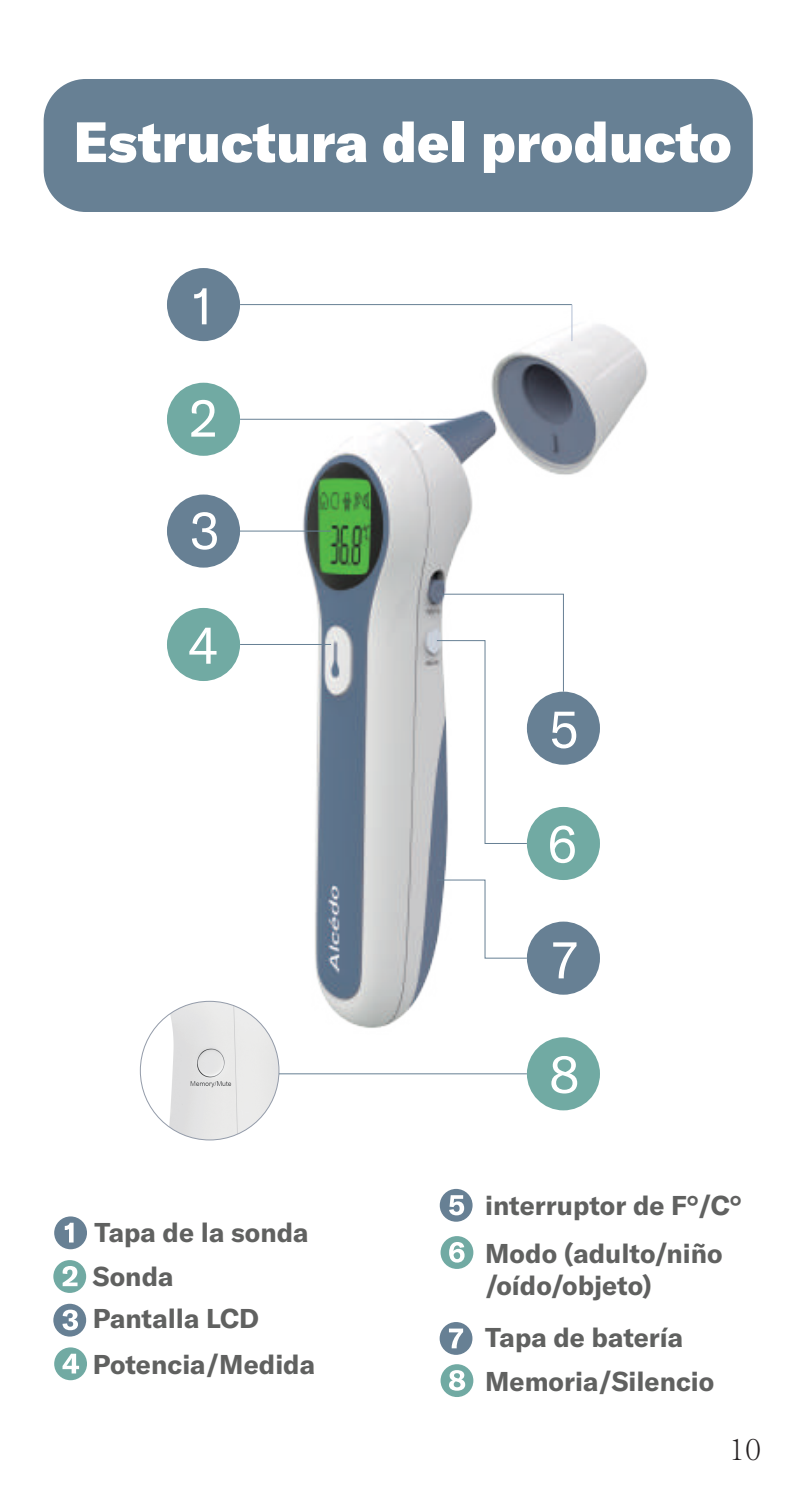
<style>
.page{position:relative;width:794px;height:1489px;background:#fff}
.page>*{position:absolute;margin:0;border:0;box-sizing:border-box;transform-origin:0 0}
.t1{font:900 56px "GT America";color:#fff}
.t2{font:300 35px "Adobe Song Std";color:#231f20}
.t3{font:700 26.95px/43.4px "GT America";color:#606160}
</style>
<div class="page">
<div style="left:527px;top:1037px;width:73px;height:73px;background:#71aaa3;border-radius:50%"></div>
<svg style="left:551px;top:1056px;width:26px;height:37px"></svg>
<img style="left:140px;top:1001px;width:139px;height:138px;border-radius:69px">
<img style="left:297px;top:310px;width:351px;height:718px">
<svg style="left:436px;top:879px;width:92px;height:80px"></svg>
<div style="left:527px;top:691px;width:73px;height:73px;background:#678094;border-radius:50%"></div>
<div style="left:167px;top:268px;width:73px;height:73px;background:#678094;border-radius:50%"></div>
<svg style="left:194px;top:288px;width:12px;height:36px"></svg>
<div style="left:167px;top:608px;width:73px;height:73px;background:#71aaa3;border-radius:50%"></div>
<svg style="left:189px;top:627px;width:27px;height:36px"></svg>
<div style="left:167px;top:494px;width:73px;height:73px;background:#678094;border-radius:50%"></div>
<svg style="left:192px;top:512px;width:25px;height:37px"></svg>
<div style="left:167px;top:383px;width:73px;height:73px;background:#71aaa3;border-radius:50%"></div>
<svg style="left:191px;top:400px;width:24px;height:36px"></svg>
<hr style="left:240px;top:418px;width:221px;height:2px;background:#678094">
<hr style="left:239px;top:530px;width:92px;height:1px;background:#678094">
<hr style="left:240px;top:644px;width:91px;height:1px;background:#678094">
<svg style="left:436px;top:593px;width:140px;height:270px"></svg>
<hr style="left:240px;top:304px;width:332px;height:1px;background:#678094">
<hr style="left:571px;top:304px;width:1px;height:37px;background:#b2bed4">
<hr style="left:279px;top:1073px;width:248px;height:1px;background:#678094">
<div style="left:44px;top:79px;width:709px;height:133px;background:#678094;border-radius:42px"></div>
<div style="left:54px;top:1216px;width:33px;height:33px;background:#678094;border-radius:50%"></div>
<svg style="left:65px;top:1222px;width:9px;height:20px"></svg>
<div style="left:53px;top:1303px;width:33px;height:33px;background:#678094;border-radius:50%"></div>
<svg style="left:62px;top:1309px;width:16px;height:21px"></svg>
<div style="left:440px;top:1188px;width:32px;height:33px;background:#678094;border-radius:50%"></div>
<svg style="left:449px;top:1195px;width:15px;height:20px"></svg>
<div style="left:439px;top:1321px;width:33px;height:33px;background:#678094;border-radius:50%"></div>
<svg style="left:449px;top:1328px;width:14px;height:20px"></svg>
<svg style="left:53px;top:1259px;width:33px;height:33px"></svg>
<svg style="left:63px;top:1265px;width:15px;height:20px"></svg>
<div style="left:54px;top:1347px;width:33px;height:33px;background:#71aaa3;border-radius:50%"></div>
<svg style="left:62px;top:1353px;width:17px;height:20px"></svg>
<div style="left:440px;top:1235px;width:33px;height:33px;background:#71aaa3;border-radius:50%"></div>
<svg style="left:449px;top:1242px;width:15px;height:20px"></svg>
<div style="left:440px;top:1363px;width:33px;height:33px;background:#71aaa3;border-radius:50%"></div>
<svg style="left:449px;top:1370px;width:16px;height:20px"></svg>
<h1 class="t1" style="left:74px;top:106px;width:659px">Estructura del producto</h1>
<p class="t3" style="left:94px;top:1209px;width:216px">Tapa de la sonda</p>
<p class="t3" style="left:93px;top:1255px;width:168px;line-height:42px">Sonda<br>Pantalla LCD</p>
<p class="t3" style="left:93px;top:1341px;width:224px">Potencia/Medida</p>
<p class="t3" style="left:485px;top:1183px;width:258px">interruptor de F°/C°</p>
<p class="t3" style="left:485px;top:1236px;width:239px;line-height:32.2px">Modo (adulto/niño /oído/objeto)</p>
<p class="t3" style="left:485px;top:1315px;width:231px">Tapa de batería<br>Memoria/Silencio</p>
<p class="t2" style="left:729px;top:1428px;width:34px">10</p>
</div>
